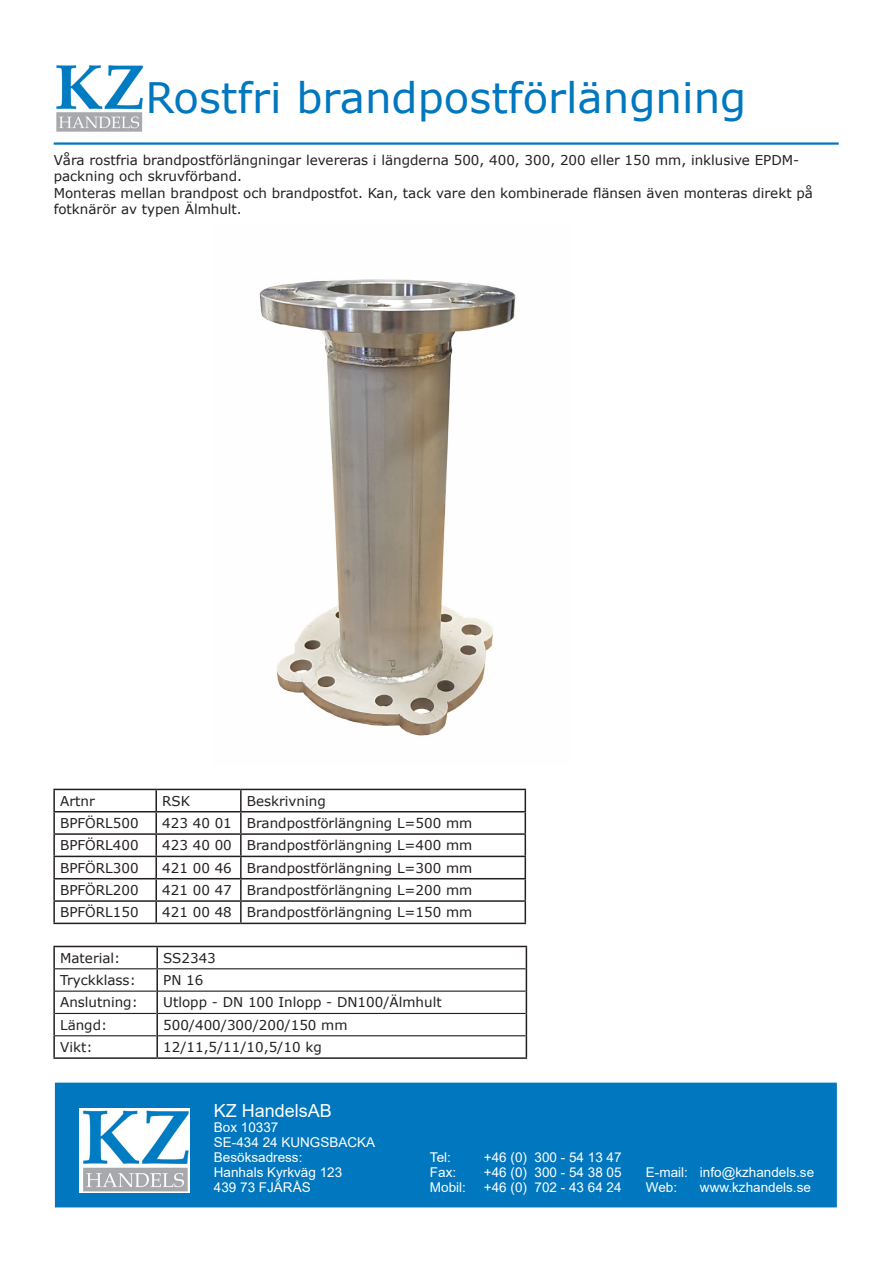
<style>
.page{position:relative;width:893px;height:1263px;background:#fff}
.page>*{position:absolute;margin:0;border:0;box-sizing:border-box;transform-origin:0 0}
.t1{font:42px "Verdana";color:#0077be}
.t2{font:18px "Arial";color:#fff}
.t3{font:13.5px/16.2px "Verdana";color:#231f20}
.t4{font:13.5px/15px "Arial";color:#fff}
</style>
<div class="page">
<div style="left:54px;top:142px;width:785px;height:3px;border:1px solid #0077be"></div>
<hr style="left:53px;top:789px;width:103px;height:1px;background:#231f20">
<hr style="left:53px;top:790px;width:2px;height:21px;background:#231f20">
<hr style="left:156px;top:789px;width:85px;height:1px;background:#231f20">
<hr style="left:155px;top:790px;width:2px;height:21px;background:#231f20">
<hr style="left:241px;top:789px;width:285px;height:1px;background:#231f20">
<hr style="left:240px;top:790px;width:2px;height:21px;background:#231f20">
<hr style="left:53px;top:811px;width:103px;height:1px;background:#231f20">
<hr style="left:53px;top:812px;width:2px;height:21px;background:#231f20">
<hr style="left:156px;top:811px;width:85px;height:1px;background:#231f20">
<hr style="left:155px;top:812px;width:2px;height:21px;background:#231f20">
<hr style="left:241px;top:811px;width:285px;height:1px;background:#231f20">
<hr style="left:240px;top:812px;width:2px;height:21px;background:#231f20">
<hr style="left:53px;top:833px;width:103px;height:2px;background:#231f20">
<hr style="left:53px;top:835px;width:2px;height:21px;background:#231f20">
<hr style="left:156px;top:833px;width:85px;height:2px;background:#231f20">
<hr style="left:155px;top:835px;width:2px;height:21px;background:#231f20">
<hr style="left:241px;top:833px;width:285px;height:2px;background:#231f20">
<hr style="left:240px;top:835px;width:2px;height:21px;background:#231f20">
<hr style="left:53px;top:856px;width:103px;height:1px;background:#231f20">
<hr style="left:53px;top:857px;width:2px;height:21px;background:#231f20">
<hr style="left:156px;top:856px;width:85px;height:1px;background:#231f20">
<hr style="left:155px;top:857px;width:2px;height:21px;background:#231f20">
<hr style="left:241px;top:856px;width:285px;height:1px;background:#231f20">
<hr style="left:240px;top:857px;width:2px;height:21px;background:#231f20">
<hr style="left:53px;top:878px;width:103px;height:1px;background:#231f20">
<hr style="left:53px;top:879px;width:2px;height:21px;background:#231f20">
<hr style="left:156px;top:878px;width:85px;height:1px;background:#231f20">
<hr style="left:155px;top:879px;width:2px;height:21px;background:#231f20">
<hr style="left:241px;top:878px;width:285px;height:1px;background:#231f20">
<hr style="left:240px;top:879px;width:2px;height:21px;background:#231f20">
<hr style="left:53px;top:900px;width:103px;height:2px;background:#231f20">
<hr style="left:53px;top:902px;width:2px;height:21px;background:#231f20">
<hr style="left:156px;top:900px;width:85px;height:2px;background:#231f20">
<hr style="left:155px;top:902px;width:2px;height:21px;background:#231f20">
<hr style="left:241px;top:900px;width:285px;height:2px;background:#231f20">
<hr style="left:240px;top:902px;width:2px;height:21px;background:#231f20">
<svg style="left:525px;top:790px;width:1px;height:133px"></svg>
<hr style="left:53px;top:923px;width:103px;height:1px;background:#231f20">
<hr style="left:156px;top:923px;width:85px;height:1px;background:#231f20">
<hr style="left:241px;top:923px;width:285px;height:1px;background:#231f20">
<hr style="left:53px;top:946px;width:104px;height:1px;background:#231f20">
<hr style="left:53px;top:947px;width:2px;height:22px;background:#231f20">
<hr style="left:157px;top:946px;width:370px;height:1px;background:#231f20">
<hr style="left:53px;top:969px;width:2px;height:22px;background:#231f20">
<hr style="left:53px;top:991px;width:2px;height:22px;background:#231f20">
<hr style="left:53px;top:1013px;width:2px;height:23px;background:#231f20">
<hr style="left:53px;top:1036px;width:2px;height:21px;background:#231f20">
<svg style="left:526px;top:947px;width:1px;height:110px"></svg>
<hr style="left:53px;top:1057px;width:104px;height:2px;background:#231f20">
<hr style="left:157px;top:1057px;width:370px;height:2px;background:#231f20">
<hr style="left:55px;top:990px;width:101px;height:2px;background:#231f20">
<hr style="left:158px;top:990px;width:368px;height:2px;background:#231f20">
<hr style="left:55px;top:1013px;width:101px;height:1px;background:#231f20">
<hr style="left:158px;top:1013px;width:368px;height:1px;background:#231f20">
<hr style="left:55px;top:1035px;width:101px;height:1px;background:#231f20">
<hr style="left:158px;top:1035px;width:368px;height:1px;background:#231f20">
<hr style="left:156px;top:969px;width:2px;height:22px;background:#231f20">
<hr style="left:156px;top:991px;width:2px;height:22px;background:#231f20">
<hr style="left:156px;top:1013px;width:2px;height:23px;background:#231f20">
<hr style="left:156px;top:1036px;width:2px;height:21px;background:#231f20">
<hr style="left:156px;top:947px;width:2px;height:21px;background:#231f20">
<hr style="left:55px;top:968px;width:102px;height:1px;background:#231f20">
<hr style="left:157px;top:968px;width:369px;height:1px;background:#231f20">
<img style="left:259px;top:279px;width:257px;height:457px">
<div style="left:53px;top:1081px;width:785px;height:128px;background:#0077be;border:2px solid #fff"></div>
<img style="left:56px;top:65px;width:87px;height:67px">
<img style="left:79px;top:1108px;width:111px;height:84px">
<p class="t1" style="left:145px;top:69px;width:603px">Rostfri brandpostförlängning</p>
<p class="t3" style="left:54px;top:152px;width:747px">Våra rostfria brandpostförlängningar levereras i längderna 500, 400, 300, 200 eller 150 mm, inklusive EPDM&shy;packning och skruvförband.</p>
<p class="t3" style="left:54px;top:184px;width:761px">Monteras mellan brandpost och brandpostfot. Kan, tack vare den kombinerade flänsen även monteras direkt på fotknärör av typen Älmhult.</p>
<p class="t3" style="left:60px;top:793px;width:36px">Artnr</p>
<p class="t3" style="left:162px;top:793px;width:29px">RSK</p>
<p class="t3" style="left:247px;top:793px;width:80px">Beskrivning</p>
<p class="t3" style="left:60px;top:815px;width:80px">BPFÖRL500</p>
<p class="t3" style="left:162px;top:815px;width:71px">423 40 01</p>
<p class="t3" style="left:247px;top:815px;width:227px">Brandpostförlängning L=500 mm</p>
<p class="t3" style="left:60px;top:837px;width:80px">BPFÖRL400</p>
<p class="t3" style="left:162px;top:837px;width:71px">423 40 00</p>
<p class="t3" style="left:247px;top:837px;width:227px">Brandpostförlängning L=400 mm</p>
<p class="t3" style="left:60px;top:859px;width:80px">BPFÖRL300</p>
<p class="t3" style="left:162px;top:859px;width:71px">421 00 46</p>
<p class="t3" style="left:247px;top:859px;width:227px">Brandpostförlängning L=300 mm</p>
<p class="t3" style="left:60px;top:882px;width:80px">BPFÖRL200</p>
<p class="t3" style="left:162px;top:882px;width:71px">421 00 47</p>
<p class="t3" style="left:247px;top:882px;width:227px">Brandpostförlängning L=200 mm</p>
<p class="t3" style="left:60px;top:904px;width:80px">BPFÖRL150</p>
<p class="t3" style="left:162px;top:904px;width:71px">421 00 48</p>
<p class="t3" style="left:247px;top:904px;width:227px">Brandpostförlängning L=150 mm</p>
<p class="t3" style="left:60px;top:950px;width:62px">Material:</p>
<p class="t3" style="left:163px;top:950px;width:54px">SS2343</p>
<p class="t3" style="left:60px;top:972px;width:77px">Tryckklass:</p>
<p class="t3" style="left:163px;top:972px;width:42px">PN 16</p>
<p class="t3" style="left:60px;top:994px;width:79px">Anslutning:</p>
<p class="t3" style="left:163px;top:994px;width:280px">Utlopp - DN 100 Inlopp - DN100/Älmhult</p>
<p class="t3" style="left:60px;top:1017px;width:49px">Längd:</p>
<p class="t3" style="left:163px;top:1017px;width:186px">500/400/300/200/150 mm</p>
<p class="t3" style="left:60px;top:1039px;width:34px">Vikt:</p>
<p class="t3" style="left:163px;top:1039px;width:160px">12/11,5/11/10,5/10 kg</p>
<p class="t2" style="left:214px;top:1098px;width:120px">KZ HandelsAB</p>
<p class="t4" style="left:214px;top:1120px;width:66px">Box 10337</p>
<p class="t4" style="left:214px;top:1135px;width:163px">SE-434 24 KUNGSBACKA<br>Besöksadress:</p>
<p class="t4" style="left:430px;top:1150px;width:23px">Tel:</p>
<p class="t4" style="left:484px;top:1150px;width:139px">+46 (0) 300 - 54 13 47</p>
<p class="t4" style="left:214px;top:1165px;width:130px">Hanhals Kyrkväg 123</p>
<p class="t4" style="left:430px;top:1165px;width:28px">Fax:</p>
<p class="t4" style="left:484px;top:1165px;width:139px">+46 (0) 300 - 54 38 05</p>
<p class="t4" style="left:646px;top:1165px;width:170px">E-mail: info@kzhandels.se</p>
<p class="t4" style="left:214px;top:1180px;width:98px">439 73 FJÄRÅS</p>
<p class="t4" style="left:430px;top:1180px;width:38px">Mobil:</p>
<p class="t4" style="left:484px;top:1180px;width:139px">+46 (0) 702 - 43 64 24</p>
<p class="t4" style="left:646px;top:1180px;width:33px">Web:</p>
<p class="t4" style="left:700px;top:1180px;width:113px">www.kzhandels.se</p>
</div>
